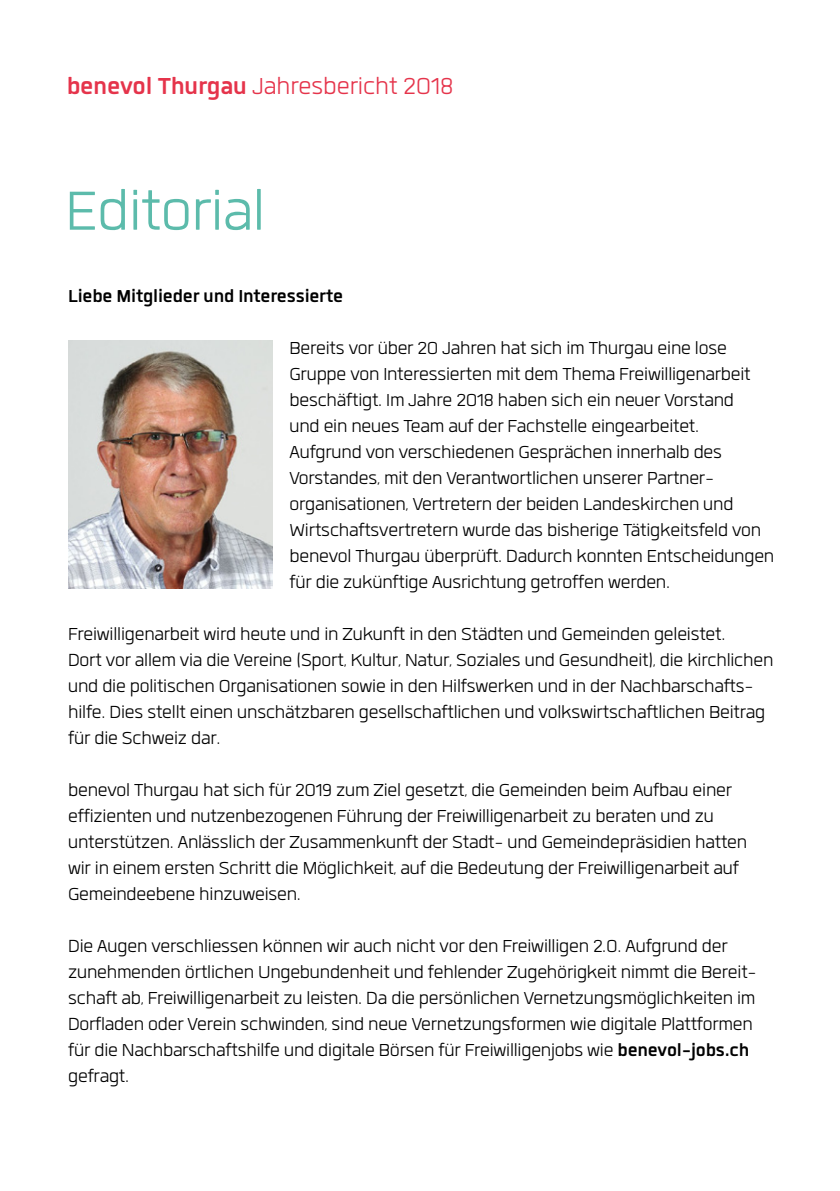
<style>
.page{position:relative;width:840px;height:1191px;background:#fff}
.page>*{position:absolute;margin:0;border:0;box-sizing:border-box;transform-origin:0 0}
.t1{font:300 76px "Quan";letter-spacing:-.01em;color:#5cbbab}
.t2{font:300 32px "Quan";letter-spacing:-.005em;color:#e5344b}
.t3{font:300 24px/26px "Quan";letter-spacing:-.01em;color:#000}
.t4{font:700 24px "Quan";letter-spacing:-.01em;color:#000}
.s1{font-weight:700}
</style>
<div class="page">
<img style="left:68px;top:340px;width:204px;height:248px">
<h2 class="t2" style="left:67px;top:71px;width:388px"><span class="s1">benevol Thurgau</span> Jahresbericht 2018</h2>
<h1 class="t1" style="left:65px;top:176px;width:201px">Editorial</h1>
<p class="t4" style="left:68px;top:284px;width:276px">Liebe Mitglieder und Interessierte</p>
<p class="t3" style="left:289px;top:335px;width:486px">Bereits vor über 20 Jahren hat sich im Thurgau eine lose Gruppe von Interessierten mit dem Thema Freiwilligenarbeit beschäftigt. Im Jahre 2018 haben sich ein neuer Vorstand<br>und ein neues Team auf der Fachstelle eingearbeitet.<br>Aufgrund von verschiedenen Gesprächen innerhalb des Vorstandes, mit den Verantwortlichen unserer Partner&shy;organisationen, Vertretern der beiden Landeskirchen und Wirtschaftsvertretern wurde das bisherige Tätigkeitsfeld von benevol Thurgau überprüft. Dadurch konnten Entscheidungen für die zukünftige Ausrichtung getroffen werden.</p>
<p class="t3" style="left:68px;top:621px;width:706px">Freiwilligenarbeit wird heute und in Zukunft in den Städten und Gemeinden geleistet.<br>Dort vor allem via die Vereine (Sport, Kultur, Natur, Soziales und Gesundheit), die kirchlichen und die politischen Organisationen sowie in den Hilfswerken und in der Nachbarschafts&shy;hilfe. Dies stellt einen unschätzbaren gesellschaftlichen und volkswirtschaftlichen Beitrag für die Schweiz dar.</p>
<p class="t3" style="left:68px;top:777px;width:680px">benevol Thurgau hat sich für 2019 zum Ziel gesetzt, die Gemeinden beim Aufbau einer effizienten und nutzenbezogenen Führung der Freiwilligenarbeit zu beraten und zu unterstützen. Anlässlich der Zusammenkunft der Stadt- und Gemeindepräsidien hatten wir in einem ersten Schritt die Möglichkeit, auf die Bedeutung der Freiwilligenarbeit auf Gemeindeebene hinzuweisen.</p>
<p class="t3" style="left:68px;top:933px;width:689px">Die Augen verschliessen können wir auch nicht vor den Freiwilligen 2.0. Aufgrund der zunehmenden örtlichen Ungebundenheit und fehlender Zugehörigkeit nimmt die Bereit&shy;schaft ab, Freiwilligenarbeit zu leisten. Da die persönlichen Vernetzungsmöglichkeiten im Dorfladen oder Verein schwinden, sind neue Vernetzungsformen wie digitale Plattformen für die Nachbarschaftshilfe und digitale Börsen für Freiwilligenjobs wie <span class="s1">benevol-jobs.ch </span>gefragt.</p>
</div>
